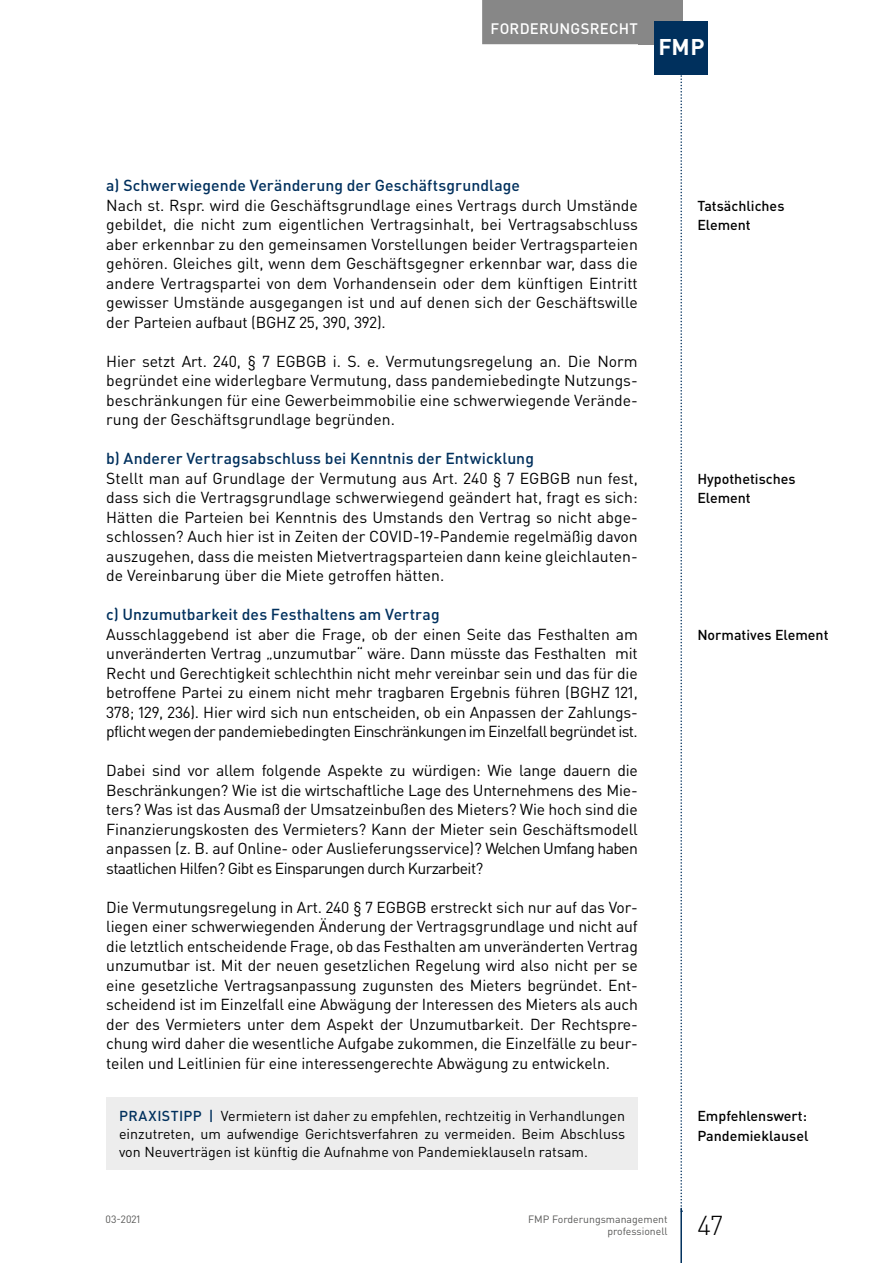
<style>
.page{position:relative;width:893px;height:1263px;background:#fff}
.page>*{position:absolute;margin:0;border:0;box-sizing:border-box;transform-origin:0 0}
.t1{font:300 27px "DIN Pro";color:#000}
.t2{font:700 22.5px "DIN Pro";color:#fff}
.t3{font:15.75px/19.5px "DIN Pro";letter-spacing:-.01em;color:#000;text-align:justify}
.t4{font:500 15.75px "DIN Pro";letter-spacing:.005em;color:#00305d}
.t5{font:500 15px "DIN Pro";letter-spacing:.015em;color:#fff}
.t6{font:14.25px/18px "DIN Pro";color:#000;text-align:justify}
.t7{font:500 14.25px/19.5px "DIN Pro";color:#000}
.t8{font:10.5px/12.8px "DIN Pro";color:#575756;text-align:right}
.s1{font-weight:500;color:#00305d}
</style>
<div class="page">
<svg style="left:680px;top:74px;width:2px;height:1134px"></svg>
<div style="left:638px;top:0;width:44px;height:44px;background:#878787"></div>
<hr style="left:680px;top:1208px;width:2px;height:55px;background:#00305d">
<div style="left:482px;top:0;width:164px;height:44px;background:#878787"></div>
<div style="left:655px;top:21px;width:53px;height:53px;background:#00305d"></div>
<div style="left:106px;top:1097px;width:532px;height:72px;background:#ededed"></div>
<p class="t5" style="left:491px;top:18px;width:149px">Forderungsrecht</p>
<h2 class="t2" style="left:658px;top:32px;width:48px">FMP</h2>
<p class="t4" style="left:106px;top:175px;width:415px">a) Schwerwiegende Veränderung der Geschäftsgrundlage</p>
<p class="t3" style="left:106px;top:195px;width:533px">Nach st. Rspr. wird die Geschäftsgrundlage eines Vertrags durch Umstände gebildet, die nicht zum eigentlichen Vertragsinhalt, bei Vertragsabschluss aber erkennbar zu den gemeinsamen Vorstellungen beider Vertragsparteien gehören. Gleiches gilt, wenn dem Geschäftsgegner erkennbar war, dass die andere Vertragspartei von dem Vorhandensein oder dem künftigen Eintritt gewisser Umstände ausgegangen ist und auf denen sich der Geschäftswille der Parteien aufbaut (BGHZ 25, 390, 392).</p>
<p class="t3" style="left:106px;top:351px;width:533px">Hier setzt Art. 240, § 7 EGBGB i. S. e. Vermutungsregelung an. Die Norm begründet eine widerlegbare Vermutung, dass pandemiebedingte Nutzungs&shy;beschränkungen für eine Gewerbeimmobilie eine schwerwiegende Verände&shy;rung der Geschäftsgrundlage begründen.</p>
<p class="t4" style="left:106px;top:448px;width:429px">b) Anderer Vertragsabschluss bei Kenntnis der Entwicklung</p>
<p class="t3" style="left:106px;top:468px;width:533px">Stellt man auf Grundlage der Vermutung aus Art. 240 § 7 EGBGB nun fest, dass sich die Vertragsgrundlage schwerwiegend geändert hat, fragt es sich:<br>Hätten die Parteien bei Kenntnis des Umstands den Vertrag so nicht abge&shy;schlossen? Auch hier ist in Zeiten der COVID-19-Pandemie regelmäßig davon auszugehen, dass die meisten Mietvertragsparteien dann keine gleichlauten&shy;de Vereinbarung über die Miete getroffen hätten.</p>
<p class="t4" style="left:106px;top:604px;width:335px">c) U nzumutbarkeit des Festhaltens am Vertrag</p>
<p class="t3" style="left:106px;top:624px;width:533px">Ausschlaggebend ist aber die Frage, ob der einen Seite das Festhalten am unveränderten Vertrag „unzumutbar“ wäre. Dann müsste das Festhalten mit Recht und Gerechtigkeit schlechthin nicht mehr vereinbar sein und das für die betroffene Partei zu einem nicht mehr tragbaren Ergebnis führen (BGHZ 121, 378; 129, 236). Hier wird sich nun entscheiden, ob ein Anpassen der Zahlungs&shy;pflicht wegen der pandemiebedingten Einschränkungen im Einzelfall begründet ist.</p>
<p class="t3" style="left:106px;top:760px;width:533px">Dabei sind vor allem folgende Aspekte zu würdigen: Wie lange dauern die Beschränkungen? Wie ist die wirtschaftliche Lage des Unternehmens des Mie&shy;ters? Was ist das Ausmaß der Umsatzeinbußen des Mieters? Wie hoch sind die Finanzierungskosten des Vermieters? Kann der Mieter sein Geschäftsmodell anpassen (z. B. auf Online- oder Auslieferungsservice)? Welchen Umfang haben staatlichen Hilfen? Gibt es Einsparungen durch Kurzarbeit?</p>
<p class="t3" style="left:106px;top:897px;width:533px">Die Vermutungsregelung in Art. 240 § 7 EGBGB erstreckt sich nur auf das Vor&shy;liegen einer schwerwiegenden Änderung der Vertragsgrundlage und nicht auf die letztlich entscheidende Frage, ob das Festhalten am unveränderten Vertrag unzumutbar ist. Mit der neuen gesetzlichen Regelung wird also nicht per se eine gesetzliche Vertragsanpassung zugunsten des Mieters begründet. Ent&shy;scheidend ist im Einzelfall eine Abwägung der Interessen des Mieters als auch der des Vermieters unter dem Aspekt der Unzumutbarkeit. Der Rechtspre&shy;chung wird daher die wesentliche Aufgabe zukommen, die Einzelfälle zu beur&shy;teilen und Leitlinien für eine interessengerechte Abwägung zu entwickeln.</p>
<p class="t6" style="left:119px;top:1106px;width:508px"><span class="s1">PRAXISTIPP |</span> Vermietern ist daher zu empfehlen, rechtzeitig in Verhandlungen einzutreten, um aufwendige Gerichtsverfahren zu vermeiden. Beim Abschluss von Neuverträgen ist künftig die Aufnahme von Pandemieklauseln ratsam.</p>
<p class="t7" style="left:697px;top:195px;width:89px">Tatsächliches<br>Element</p>
<p class="t7" style="left:697px;top:468px;width:100px">Hypothetisches<br>Element</p>
<p class="t7" style="left:697px;top:624px;width:133px">N ormatives Element</p>
<p class="t7" style="left:697px;top:1106px;width:113px">Empfehlenswert:<br>Pandemieklausel</p>
<p class="t8" style="left:106px;top:1212px;width:36px">03-2021</p>
<p class="t8" style="left:528px;top:1212px;width:141px">FMP Forderungsmanagement professionell</p>
<h1 class="t1" style="left:697px;top:1207px;width:27px">47</h1>
</div>
